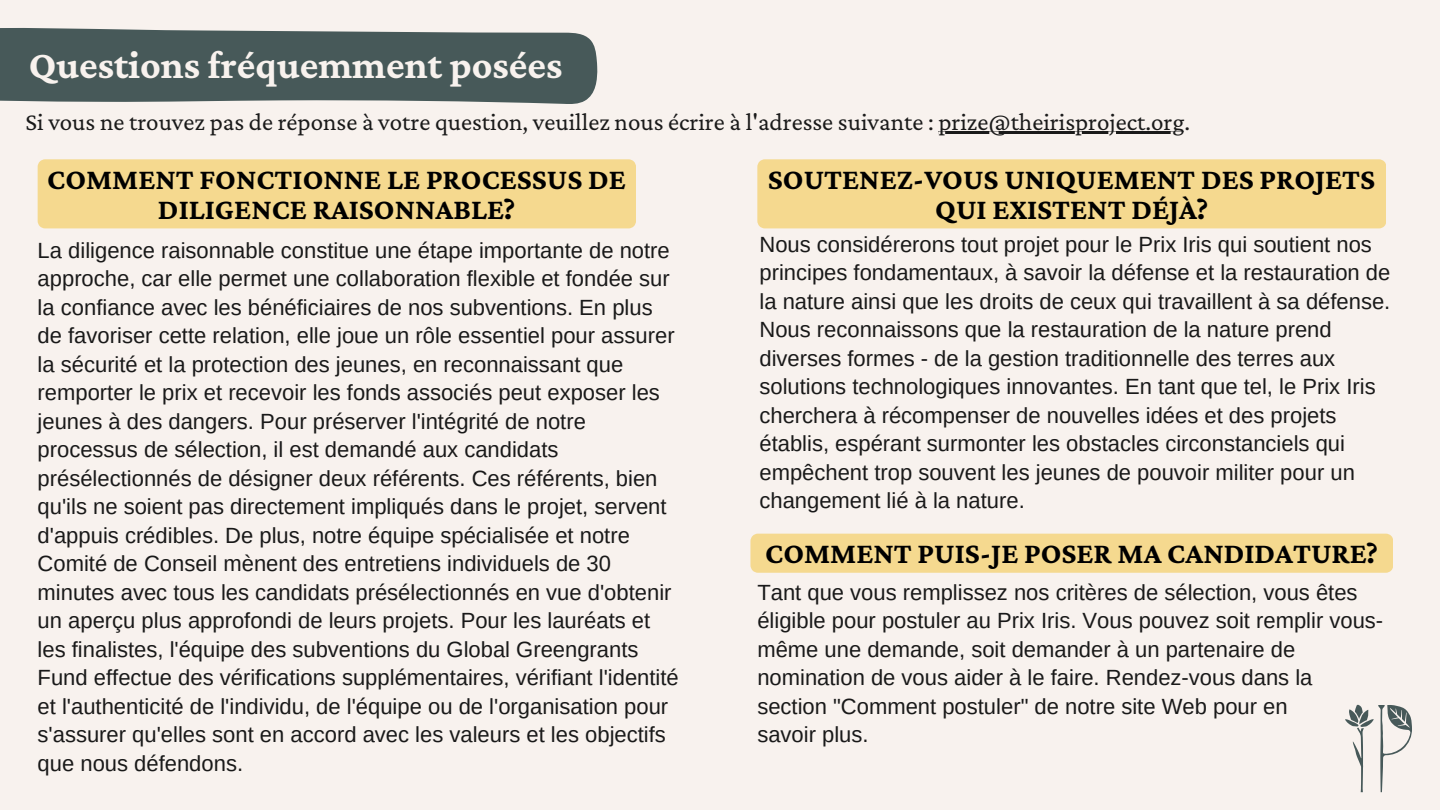
<style>
.page{position:relative;width:1440px;height:810px;background:#f8f2ee}
.page>*{position:absolute;margin:0;border:0;box-sizing:border-box;transform-origin:0 0}
.t1{font:700 40px "Crimson Pro";color:#f8f2ee}
.t2{font:700 30px/30px "Crimson Pro";color:#000;text-align:center}
.t3{font:25px "Crimson Pro";color:#1a1a1a}
.t4{font:22px/28.5px "Arimo";color:#191919}
</style>
<div class="page">
<svg style="left:1345px;top:705px;width:67px;height:87px"></svg>
<svg style="left:0;top:28px;width:597px;height:76px;background:#546564"></svg>
<hr style="left:938px;top:132px;width:246px;height:2px;background:#1a1a1a">
<div style="left:38px;top:159px;width:598px;height:69px;background:#f5d98f"></div>
<div style="left:757px;top:159px;width:629px;height:69px;background:#f5d98f"></div>
<div style="left:750px;top:534px;width:643px;height:39px;background:#f5d98f"></div>
<h1 class="t1" style="left:29px;top:42px;width:535px">Questions fréquemment posées</h1>
<p class="t3" style="left:25px;top:108px;width:1166px">Si vous ne trouvez pas de réponse à votre question, veuillez nous écrire à l'adresse suivante : prize@theirisproject.org.</p>
<h2 class="t2" style="left:47px;top:163px;width:580px">COMMENT FONCTIONNE LE PROCESSUS DE<br>DILIGENCE RAISONNABLE?</h2>
<p class="t4" style="left:38px;top:236px;width:643px">La diligence raisonnable constitue une étape importante de notre approche, car elle permet une collaboration flexible et fondée sur la confiance avec les bénéficiaires de nos subventions. En plus de favoriser cette relation, elle joue un rôle essentiel pour assurer la sécurité et la protection des jeunes, en reconnaissant que remporter le prix et recevoir les fonds associés peut exposer les jeunes à des dangers. Pour préserver l'intégrité de notre processus de sélection, il est demandé aux candidats présélectionnés de désigner deux référents. Ces référents, bien qu'ils ne soient pas directement impliqués dans le projet, servent d'appuis crédibles. De plus, notre équipe spécialisée et notre Comité de Conseil mènent des entretiens individuels de 30 minutes avec tous les candidats présélectionnés en vue d'obtenir un aperçu plus approfondi de leurs projets. Pour les lauréats et les finalistes, l'équipe des subventions du Global Greengrants Fund effectue des vérifications supplémentaires, vérifiant l'identité et l'authenticité de l'individu, de l'équipe ou de l'organisation pour s'assurer qu'elles sont en accord avec les valeurs et les objectifs que nous défendons.</p>
<h2 class="t2" style="left:768px;top:163px;width:609px">SOUTENEZ-VOUS UNIQUEMENT DES PROJETS<br>QUI EXISTENT DÉJÀ?</h2>
<p class="t4" style="left:759px;top:230px;width:632px">Nous considérerons tout projet pour le Prix Iris qui soutient nos principes fondamentaux, à savoir la défense et la restauration de la nature ainsi que les droits de ceux qui travaillent à sa défense.<br>Nous reconnaissons que la restauration de la nature prend diverses formes - de la gestion traditionnelle des terres aux solutions technologiques innovantes. En tant que tel, le Prix Iris cherchera à récompenser de nouvelles idées et des projets établis, espérant surmonter les obstacles circonstanciels qui empêchent trop souvent les jeunes de pouvoir militer pour un changement lié à la nature.</p>
<h2 class="t2" style="left:765px;top:538px;width:614px">COMMENT PUIS-JE POSER MA CANDIDATURE?</h2>
<p class="t4" style="left:757px;top:578px;width:627px">Tant que vous remplissez nos critères de sélection, vous êtes éligible pour postuler au Prix Iris. Vous pouvez soit remplir vous&shy;même une demande, soit demander à un partenaire de nomination de vous aider à le faire. Rendez-vous dans la section "Comment postuler" de notre site Web pour en<br>savoir plus.</p>
</div>
